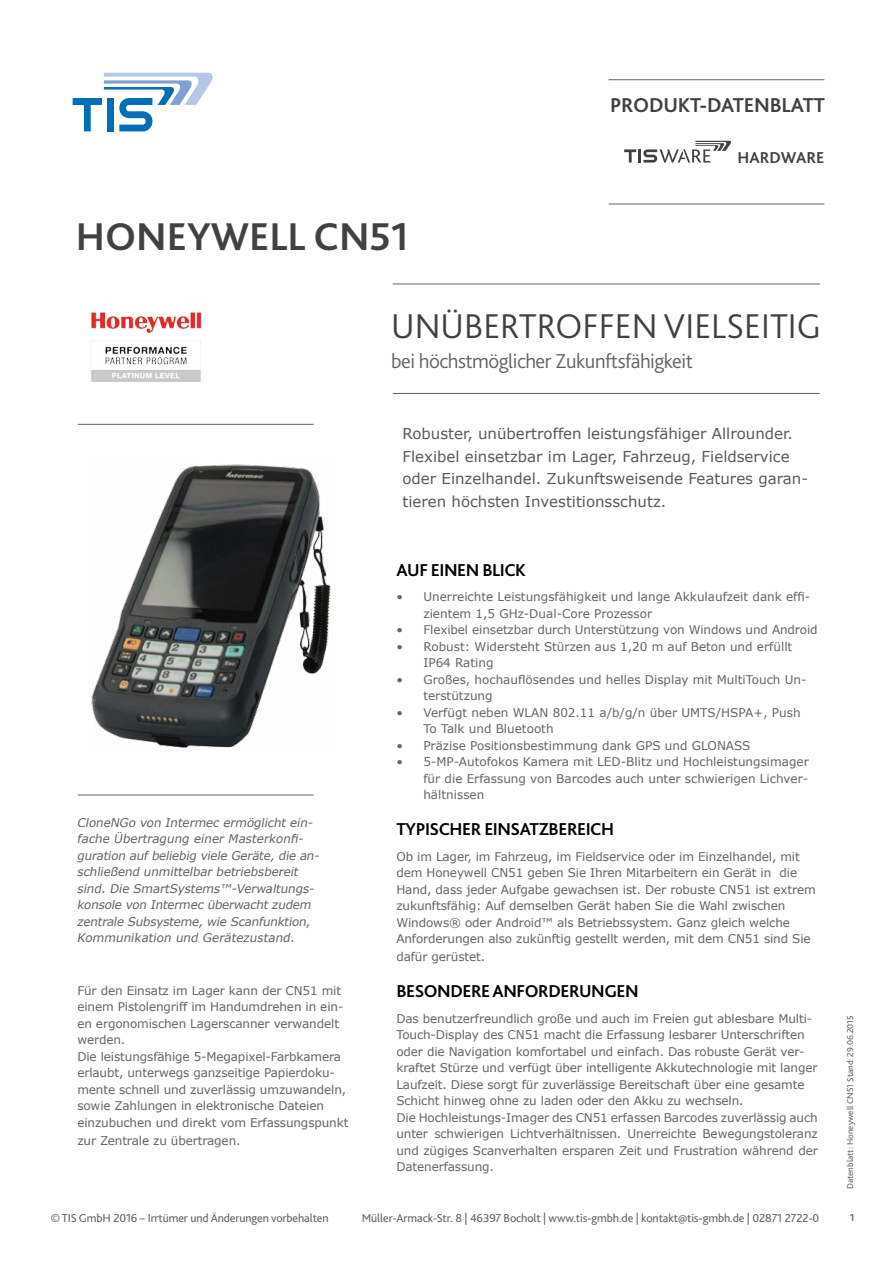
<style>
.page{position:relative;width:893px;height:1263px;background:#fff}
.page>*{position:absolute;margin:0;border:0;box-sizing:border-box;transform-origin:0 0}
.t1{font:700 40.5px "Bliss 2";color:#414042}
.t2{font:300 36px "Bliss 2";color:#414042}
.t3{font:300 21px "Bliss 2";letter-spacing:-.025em;color:#636466}
.t4{font:700 21px "Bliss 2";letter-spacing:-.01em;color:#414042}
.t5{font:700 18px "Bliss 2";letter-spacing:-.025em;color:#000}
.t6{font:700 16.5px "Bliss 2";color:#414042}
.t7{font:15px/22.5px "Verdana";color:#58595b}
.t8{font:12px/16.5px "Verdana";letter-spacing:-.01em;color:#636466}
.t9{font:italic 12px/16.5px "Verdana";color:#636466}
.t10{font:12px "Bliss 2";letter-spacing:-.01em;color:#636466}
.t11{font:700 10.5px "Bliss 2";color:#636466}
.t12{font:9px "Bliss 2";color:#636466}
</style>
<div class="page">
<svg style="left:624px;top:149px;width:12px;height:14px"></svg>
<hr style="left:638px;top:149px;width:3px;height:14px;background:#414042">
<svg style="left:643px;top:141px;width:88px;height:22px"></svg>
<svg style="left:73px;top:73px;width:140px;height:58px"></svg>
<hr style="left:609px;top:79px;width:215px;height:1px;background:#636466">
<hr style="left:609px;top:204px;width:215px;height:1px;background:#636466">
<hr style="left:78px;top:424px;width:236px;height:1px;background:#636466">
<hr style="left:393px;top:284px;width:427px;height:1px;background:#636466">
<hr style="left:78px;top:795px;width:236px;height:1px;background:#636466">
<hr style="left:393px;top:393px;width:427px;height:1px;background:#636466">
<img style="left:91px;top:464px;width:240px;height:285px">
<img style="left:91px;top:312px;width:111px;height:70px">
<h3 class="t4" style="left:610px;top:92px;width:216px">PRODUKT-DATENBLATT</h3>
<h1 class="t1" style="left:76px;top:212px;width:334px">HONEYWELL CN51</h1>
<h3 class="t6" style="left:738px;top:147px;width:88px">HARDWARE</h3>
<h2 class="t2" style="left:391px;top:303px;width:431px">UNÜBERTROFFEN VIELSEITIG</h2>
<h3 class="t3" style="left:391px;top:347px;width:303px">bei höchstmöglicher Zukunftsfähigkeit</h3>
<p class="t9" style="left:77px;top:814px;width:247px">CloneNGo von Intermec ermöglicht ein&shy;fache Übertragung einer Masterkonfi&shy;guration auf beliebig viele Geräte, die an&shy;schließend unmittelbar betriebsbereit sind. Die SmartSystems™-Verwaltungs&shy;konsole von Intermec überwacht zudem zentrale Subsysteme, wie Scanfunktion, Kommunikation und Gerätezustand.</p>
<p class="t8" style="left:77px;top:982px;width:273px">Für den Einsatz im Lager kann der CN51 mit einem Pistolengriff im Handumdrehen in ein&shy;en ergonomischen Lagerscanner verwandelt werden.<br>Die leistungsfähige 5-Megapixel-Farbkamera erlaubt, unterwegs ganzseitige Papierdoku&shy;mente schnell und zuverlässig umzuwandeln, sowie Zahlungen in elektronische Dateien einzubuchen und direkt vom Erfassungspunkt</p>
<p class="t8" style="left:77px;top:1132px;width:165px">zur Zentrale zu übertragen.</p>
<p class="t7" style="left:402px;top:422px;width:407px">Robuster, unübertroffen leistungsfähiger Allrounder.<br>Flexibel einsetzbar im Lager, Fahrzeug, Fieldservice oder Einzelhandel. Zukunftsweisende Features garan&shy;tieren höchsten Investitionsschutz.</p>
<h3 class="t5" style="left:396px;top:558px;width:131px">AUF EINEN BLICK</h3>
<p class="t8" style="left:423px;top:588px;width:388px;text-indent:-27px">• Unerreichte Leistungsfähigkeit und lange Akkulaufzeit dank effi&shy;zientem 1,5 GHz-Dual-Core Prozessor</p>
<p class="t8" style="left:396px;top:621px;width:423px">• Flexibel einsetzbar durch Unterstützung von Windows und Android</p>
<p class="t8" style="left:423px;top:638px;width:370px;text-indent:-27px">• Robust: Widersteht Stürzen aus 1,20 m auf Beton und erfüllt<br>IP64 Rating</p>
<p class="t8" style="left:423px;top:671px;width:385px;text-indent:-27px">• Großes, hochauflösendes und helles Display mit MultiTouch Un&shy;terstützung</p>
<p class="t8" style="left:423px;top:704px;width:379px;text-indent:-27px">• Verfügt neben WLAN 802.11 a/b/g/n über UMTS/HSPA+, Push<br>To Talk und Bluetooth</p>
<p class="t8" style="left:396px;top:737px;width:355px">• Präzise Positionsbestimmung dank GPS und GLONASS</p>
<p class="t8" style="left:423px;top:753px;width:387px;text-align:justify;text-indent:-27px">• 5-MP-Autofokos Kamera mit LED-Blitz und Hochleistungsimager für die Erfassung von Barcodes auch unter schwierigen Lichver&shy;hältnissen</p>
<h3 class="t5" style="left:396px;top:818px;width:219px">TYPISCHER EINSATZBEREICH</h3>
<p class="t8" style="left:396px;top:848px;width:421px">Ob im Lager, im Fahrzeug, im Fieldservice oder im Einzelhandel, mit dem Honeywell CN51 geben Sie Ihren Mitarbeitern ein Gerät in die Hand, dass jeder Aufgabe gewachsen ist. Der robuste CN51 ist extrem zukunftsfähig: Auf demselben Gerät haben Sie die Wahl zwischen Windows® oder Android™ als Betriebssystem. Ganz gleich welche Anforderungen also zukünftig gestellt werden, mit dem CN51 sind Sie</p>
<p class="t8" style="left:396px;top:948px;width:90px">dafür gerüstet.</p>
<h3 class="t5" style="left:396px;top:980px;width:244px">BESONDERE ANFORDERUNGEN</h3>
<p class="t8" style="left:396px;top:1010px;width:423px">Das benutzerfreundlich große und auch im Freien gut ablesbare Multi-Touch-Display des CN51 macht die Erfassung lesbarer Unterschriften oder die Navigation komfortabel und einfach. Das robuste Gerät ver&shy;kraftet Stürze und verfügt über intelligente Akkutechnologie mit langer Laufzeit. Diese sorgt für zuverlässige Bereitschaft über eine gesamte Schicht hinweg ohne zu laden oder den Akku zu wechseln.<br>Die Hochleistungs-Imager des CN51 erfassen Barcodes zuverlässig auch unter schwierigen Lichtverhältnissen. Unerreichte Bewegungstoleranz und zügiges Scanverhalten ersparen Zeit und Frustration während der Datenerfassung.</p>
<p class="t12" style="left:844px;top:1189px;width:176px;rotate:-90deg">Datenblatt: Honeywell CN51 Stand: 29.06.2015</p>
<p class="t10" style="left:51px;top:1210px;width:279px">© TIS GmbH 2016 – Irrtümer und Änderungen vorbehalten</p>
<p class="t10" style="left:362px;top:1210px;width:459px">Müller-Armack-Str. 8 | 46397 Bocholt | www.tis-gmbh.de | kontakt@tis-gmbh.de | 02871 2722-0</p>
<p class="t11" style="left:850px;top:1211px;width:6px">1</p>
</div>
